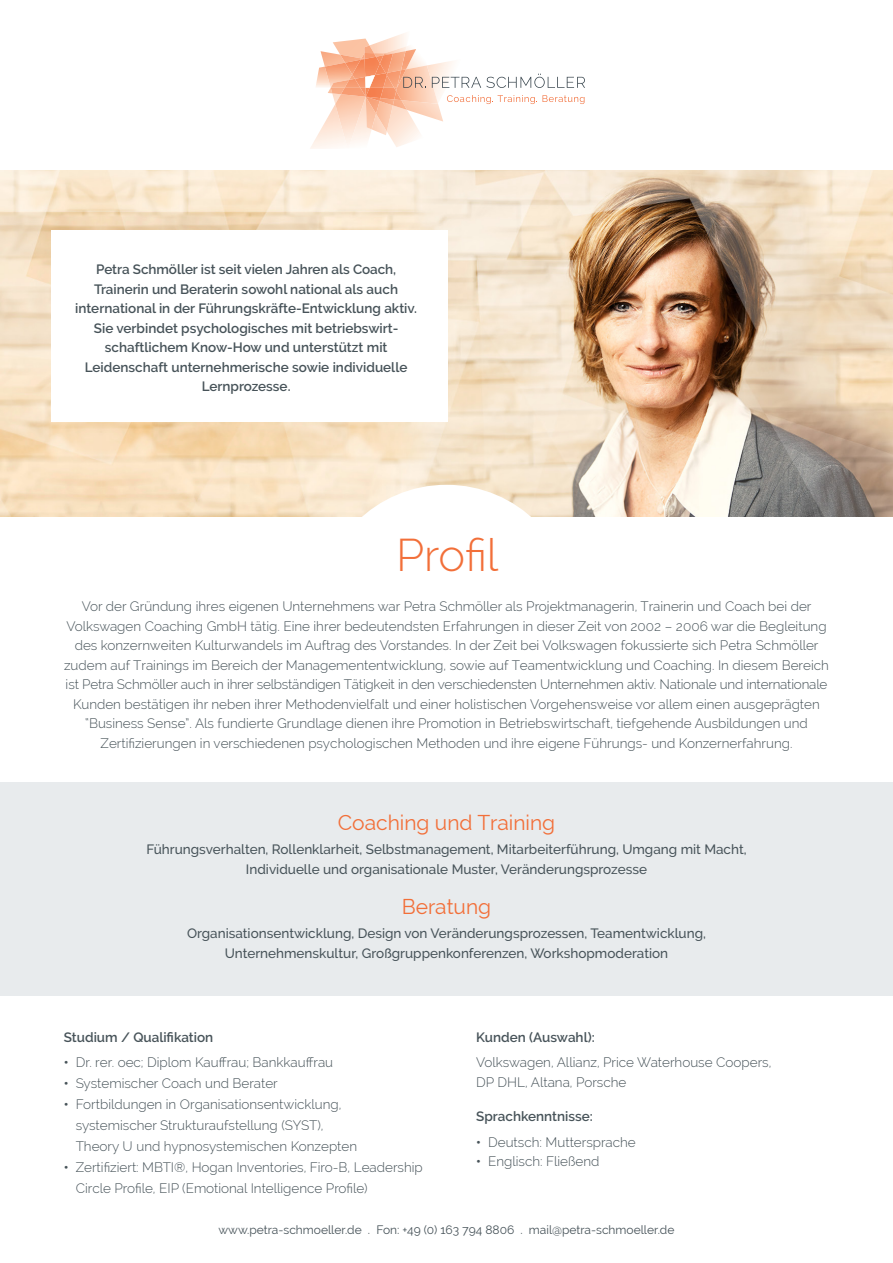
<style>
.page{position:relative;width:893px;height:1263px;background:#fff}
.page>*{position:absolute;margin:0;border:0;box-sizing:border-box;transform-origin:0 0}
.t1{font:300 45px "Raleway";color:#f26f39}
.t2{font:21px "Raleway";color:#f26f39}
.t3{font:300 13.5px/19.5px "Raleway";color:#475359;text-align:center}
.t4{font:600 13.5px/19.5px "Raleway";color:#475359;text-align:center}
.t5{font:500 13.5px "Raleway";color:#475359}
.t6{font:12px "Raleway";color:#475359}
.s1{font-weight:700}
</style>
<div class="page">
<div style="left:0;top:782px;width:893px;height:214px;background:#e8ebed"></div>
<img style="left:0;top:170px;width:893px;height:347px">
<div style="left:319px;top:485px;width:255px;height:255px;background:#fff;border-radius:50%"></div>
<svg style="left:310px;top:33px;width:275px;height:116px"></svg>
<div style="left:51px;top:231px;width:396px;height:191px;background:#fff"></div>
<p class="t4" style="left:75px;top:260px;width:343px">Petra Schmöller ist seit vielen Jahren als Coach, Trainerin und Beraterin sowohl national als auch international in der Führungskräfte-Entwicklung aktiv.<br>Sie verbindet psychologisches mit betriebswirt&shy;schaftlichem Know-How und unterstützt mit Leidenschaft unternehmerische sowie individuelle Lernprozesse.</p>
<p class="t1" style="left:396px;top:529px;width:103px">Profil</p>
<p class="t3" style="left:64px;top:597px;width:766px">Vor der Gründung ihres eigenen Unternehmens war Petra Schmöller als Projektmanagerin, Trainerin und Coach bei der Volkswagen Coaching GmbH tätig. Eine ihrer bedeutendsten Erfahrungen in dieser Zeit von 2002 – 2006 war die Begleitung des konzernweiten Kulturwandels im Auftrag des Vorstandes. In der Zeit bei Volkswagen fokussierte sich Petra Schmöller zudem auf Trainings im Bereich der Managemententwicklung, sowie auf Teamentwicklung und Coaching. In diesem Bereich ist Petra Schmöller auch in ihrer selbständigen Tätigkeit in den verschiedensten Unternehmen aktiv. Nationale und internationale Kunden bestätigen ihr neben ihrer Methodenvielfalt und einer holistischen Vorgehensweise vor allem einen ausgeprägten “Business Sense”. Als fundierte Grundlage dienen ihre Promotion in Betriebswirtschaft, tiefgehende Ausbildungen und Zertifizierungen in verschiedenen psychologischen Methoden und ihre eigene Führungs- und Konzernerfahrung.</p>
<p class="t2" style="left:338px;top:811px;width:219px">Coaching und Training</p>
<p class="t5" style="left:146px;top:842px;width:602px">Führungsverhalten, Rollenklarheit, Selbstmanagement, Mitarbeiterführung, Umgang mit Macht,</p>
<p class="t5" style="left:246px;top:861px;width:403px">Individuelle und organisationale Muster, Veränderungsprozesse</p>
<p class="t2" style="left:402px;top:895px;width:91px">Beratung</p>
<p class="t5" style="left:187px;top:926px;width:520px">Organisationsentwicklung, Design von Veränderungsprozessen, Teamentwicklung,</p>
<p class="t5" style="left:225px;top:945px;width:445px">Unternehmenskultur, Großgruppenkonferenzen, Workshopmoderation</p>
<p class="t4" style="left:64px;top:1027px;width:151px">Studium / Qualifikation</p>
<p class="t3" style="left:64px;top:1052px;width:271px"><span class="s1">•</span> Dr. rer. oec; Diplom Kauffrau; Bankkauffrau</p>
<p class="t3" style="left:64px;top:1073px;width:216px"><span class="s1">•</span> Systemischer Coach und Berater</p>
<p class="t3" style="left:64px;top:1094px;width:279px;line-height:21px"><span class="s1">•</span> Fortbildungen in Organisationsentwicklung, systemischer Strukturaufstellung (SYST),</p>
<p class="t3" style="left:76px;top:1136px;width:283px">Theory U und hypnosystemischen Konzepten</p>
<p class="t3" style="left:64px;top:1157px;width:361px"><span class="s1">•</span> Zertifiziert: MBTI®, Hogan Inventories, Firo-B, Leadership</p>
<p class="t3" style="left:76px;top:1178px;width:293px">Circle Profile, EIP (Emotional Intelligence Profile)</p>
<p class="t4" style="left:476px;top:1027px;width:120px">Kunden (Auswahl):</p>
<p class="t3" style="left:476px;top:1052px;width:297px">Volkswagen, Allianz, Price Waterhouse Coopers,</p>
<p class="t3" style="left:476px;top:1072px;width:152px">DP DHL, Altana, Porsche</p>
<p class="t4" style="left:476px;top:1106px;width:118px">Sprachkenntnisse:</p>
<p class="t3" style="left:476px;top:1132px;width:161px"><span class="s1">•</span> Deutsch: Muttersprache</p>
<p class="t3" style="left:476px;top:1151px;width:125px"><span class="s1">•</span> Englisch: Fließend</p>
<p class="t6" style="left:218px;top:1222px;width:457px">www.petra-schmoeller.de . Fon: +49 (0) 163 794 8806 . mail@petra-schmoeller.de</p>
</div>
